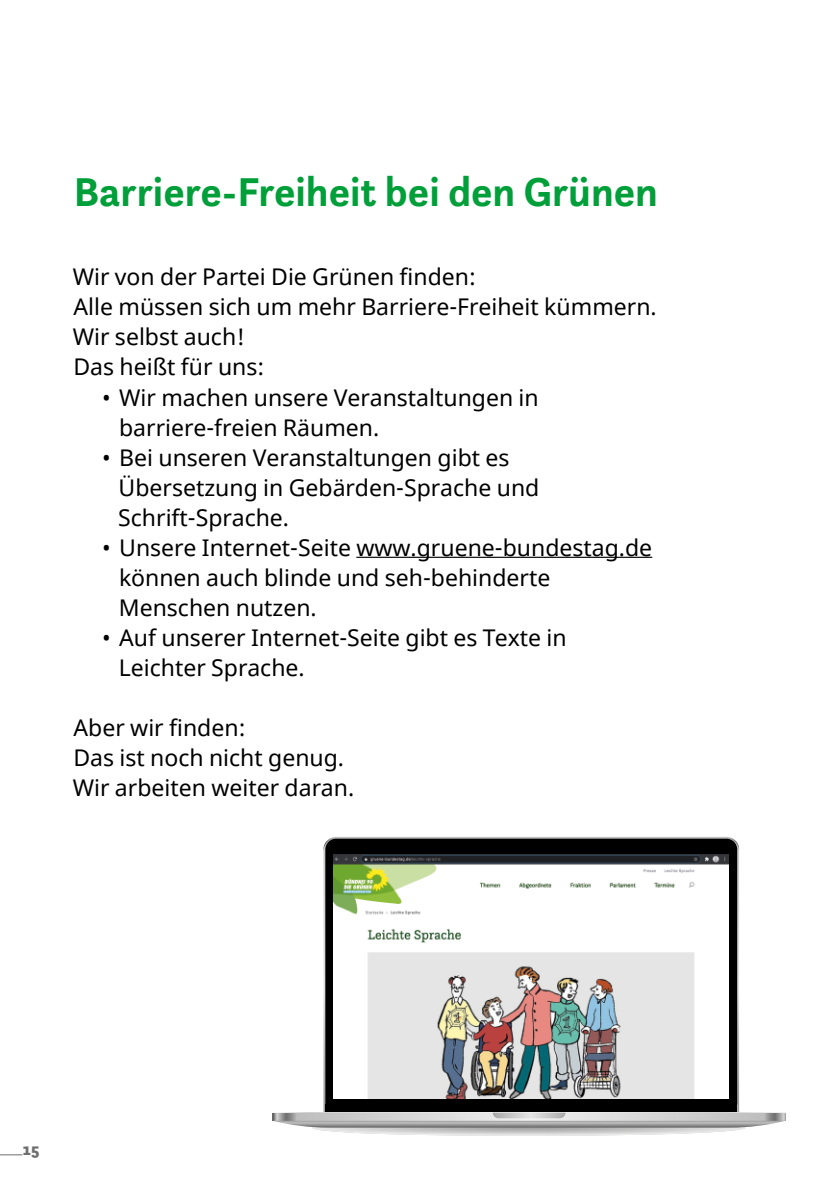
<style>
.page{position:relative;width:840px;height:1191px;background:#fff}
.page>*{position:absolute;margin:0;border:0;box-sizing:border-box;transform-origin:0 0}
.t1{font:700 42px "Questa Sans";color:#009f3a}
.t2{font:23px/30px "Noto Sans";color:#000}
.t3{font:900 17.2px "Questa Sans";color:#706f6f}
</style>
<div class="page">
<svg style="left:0;top:1154px;width:22px;height:1px"></svg>
<hr style="left:356px;top:557px;width:296px;height:1px;background:#000">
<svg style="left:323px;top:837px;width:415px;height:14px"></svg>
<div style="left:325px;top:1104px;width:411px;height:8px;background:#000"></div>
<svg style="left:325px;top:838px;width:411px;height:266px;background:#111"></svg>
<svg style="left:272px;top:1112px;width:513px;height:23px;background:#c6c6c6"></svg>
<img style="left:333px;top:854px;width:395px;height:244px">
<h1 class="t1" style="left:74px;top:165px;width:585px">Barriere-Freiheit bei den Grünen</h1>
<p class="t2" style="left:73px;top:263px;width:404px">Wir von der Partei Die Grünen finden:</p>
<p class="t2" style="left:73px;top:293px;width:584px">Alle müssen sich um mehr Barriere-Freiheit kümmern.</p>
<p class="t2" style="left:73px;top:323px;width:174px">Wir selbst auch!</p>
<p class="t2" style="left:73px;top:353px;width:192px">Das heißt für uns:</p>
<p class="t2" style="left:119px;top:383px;width:421px;text-indent:-17px">• Wir machen unsere Veranstaltungen in barriere-freien Räumen.</p>
<p class="t2" style="left:118px;top:443px;width:422px;text-indent:-16px">• Bei unseren Veranstaltungen gibt es<br>Übersetzung in Gebärden-Sprache und<br>Schrift-Sprache.</p>
<p class="t2" style="left:119px;top:533px;width:534px;text-indent:-17px">• Unsere Internet-Seite www.gruene-bundestag.de können auch blinde und seh-behinderte<br>Menschen nutzen.</p>
<p class="t2" style="left:119px;top:623px;width:449px;text-indent:-17px">• Auf unserer Internet-Seite gibt es Texte in<br>Leichter Sprache.</p>
<p class="t2" style="left:73px;top:713px;width:173px">Aber wir finden:</p>
<p class="t2" style="left:73px;top:743px;width:272px">Das ist noch nicht genug.</p>
<p class="t2" style="left:73px;top:773px;width:283px">Wir arbeiten weiter daran.</p>
<p class="t3" style="left:23px;top:1138px;width:18px">15</p>
</div>
